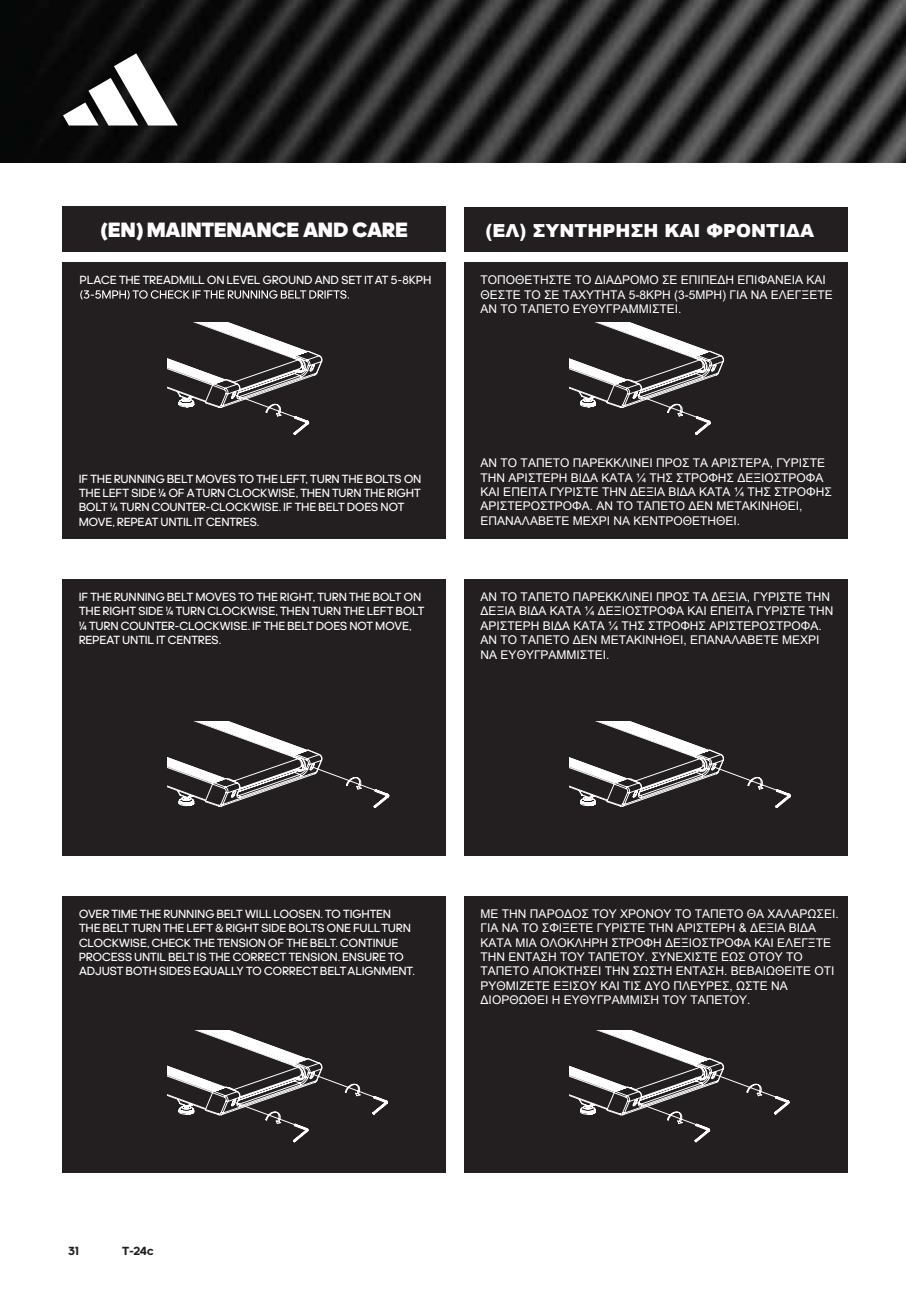
<style>
.page{position:relative;width:906px;height:1289px;background:#fff}
.page>*{position:absolute;margin:0;border:0;box-sizing:border-box;transform-origin:0 0}
.t1{font:900 21px "adineue PRO";color:#fff}
.t2{font:900 18px "Arial";color:#fff}
.t3{font:12px/14.4px "Arial";color:#fff}
.t4{font:12px/14.4px "adineue PRO";letter-spacing:.025em;color:#fff}
.t5{font:700 12px "adineue PRO";color:#231f20}
</style>
<div class="page">
<img style="left:0;top:1px;width:906px;height:162px">
<svg style="left:63px;top:53px;width:115px;height:72px"></svg>
<div style="left:464px;top:207px;width:383px;height:44px;background:#231f20"></div>
<div style="left:464px;top:579px;width:383px;height:276px;background:#231f20"></div>
<div style="left:464px;top:262px;width:383px;height:276px;background:#231f20"></div>
<div style="left:464px;top:896px;width:383px;height:276px;background:#231f20"></div>
<div style="left:62px;top:206px;width:384px;height:45px;background:#231f20"></div>
<div style="left:62px;top:579px;width:384px;height:276px;background:#231f20"></div>
<div style="left:62px;top:262px;width:384px;height:276px;background:#231f20"></div>
<div style="left:62px;top:896px;width:384px;height:276px;background:#231f20"></div>
<svg style="left:80px;top:290px;width:269px;height:9px"></svg>
<svg style="left:168px;top:322px;width:154px;height:113px"></svg>
<svg style="left:569px;top:322px;width:155px;height:113px"></svg>
<svg style="left:168px;top:721px;width:221px;height:87px"></svg>
<svg style="left:569px;top:721px;width:222px;height:87px"></svg>
<svg style="left:168px;top:1030px;width:220px;height:112px"></svg>
<svg style="left:569px;top:1030px;width:220px;height:112px"></svg>
<h1 class="t1" style="left:101px;top:217px;width:309px">(EN) MAINTENANCE AND CARE</h1>
<p class="t4" style="left:80px;top:273px;width:352px">PLACE THE TREADMILL ON LEVEL GROUND AND SET IT‐AT 5-8KPH</p>
<h2 class="t2" style="left:485px;top:217px;width:330px">(ΕΛ) ΣΥΝΤΗΡΗΣΗ ΚΑΙ ΦΡΟΝΤΙΔΑ</h2>
<p class="t3" style="left:480px;top:273px;width:353px">ΤΟΠΟΘΕΤΗΣΤΕ ΤΟ ΔΙΑΔΡΟΜΟ ΣΕ ΕΠΙΠΕΔΗ ΕΠΙΦΑΝΕΙΑ ΚΑΙ<br>ΘΕΣΤΕ ΤΟ ΣΕ ΤΑΧΥΤΗΤΑ 5-8KPH (3-5MPH) ΓΙΑ ΝΑ ΕΛΕΓΞΕΤΕ<br>ΑΝ ΤΟ ΤΑΠΕΤΟ ΕΥΘΥΓΡΑΜΜΙΣΤΕΙ.</p>
<p class="t4" style="left:79px;top:471px;width:344px">IF THE RUNNING BELT MOVES TO THE LEFT, TURN THE BOLTS ON THE LEFT SIDE ¼ OF A‐TURN CLOCKWISE, THEN TURN THE RIGHT BOLT ¼ TURN COUNTER-CLOCKWISE. IF THE BELT DOES NOT MOVE, REPEAT UNTIL IT CENTRES.</p>
<p class="t4" style="left:79px;top:589px;width:347px">IF THE RUNNING BELT MOVES TO THE RIGHT, TURN THE BOLT ON THE RIGHT SIDE ¼ TURN CLOCKWISE, THEN TURN THE LEFT BOLT ¼ TURN COUNTER-CLOCKWISE. IF THE BELT DOES NOT MOVE, REPEAT UNTIL IT CENTRES.</p>
<p class="t3" style="left:480px;top:455px;width:353px">ΑΝ ΤΟ ΤΑΠΕΤΟ ΠΑΡΕΚΚΛΙΝΕΙ ΠΡΟΣ ΤΑ ΑΡΙΣΤΕΡΑ, ΓΥΡΙΣΤΕ ΤHN ΑΡΙΣΤΕΡΗ ΒΙΔΑ ΚΑΤΑ ¼ ΤΗΣ ΣΤΡΟΦΗΣ ΔΕΞΙΟΣΤΡΟΦΑ ΚΑΙ ΕΠΕΙΤΑ ΓΥΡΙΣΤΕ ΤΗΝ ΔΕΞΙΑ ΒΙΔΑ ΚΑΤΑ ¼ ΤΗΣ ΣΤΡΟΦΗΣ ΑΡΙΣΤΕΡΟΣΤΡΟΦΑ. ΑΝ ΤΟ ΤΑΠΕΤΟ ΔΕΝ ΜΕΤΑΚΙΝΗΘΕΙ, ΕΠΑΝΑΛΑΒΕΤΕ ΜΕΧΡΙ ΝΑ ΚΕΝΤΡΟΘΕΤΗΘΕΙ.</p>
<p class="t3" style="left:480px;top:589px;width:354px">ΑΝ ΤΟ ΤΑΠΕΤΟ ΠΑΡΕΚΚΛΙΝΕΙ ΠΡΟΣ ΤΑ ΔΕΞΙΑ, ΓΥΡΙΣΤΕ ΤΗΝ ΔΕΞΙΑ ΒΙΔΑ ΚΑΤΑ ¼ ΔΕΞΙΟΣΤΡΟΦΑ ΚΑΙ ΕΠΕΙΤΑ ΓΥΡΙΣΤΕ ΤΗΝ ΑΡΙΣΤΕΡΗ ΒΙΔΑ ΚΑΤΑ ¼ ΤΗΣ ΣΤΡΟΦΗΣ ΑΡΙΣΤΕΡΟΣΤΡΟΦΑ.<br>ΑΝ ΤΟ ΤΑΠΕΤΟ ΔΕΝ ΜΕΤΑΚΙΝΗΘΕΙ, ΕΠΑΝΑΛΑΒΕΤΕ ΜΕΧΡΙ ΝΑ ΕΥΘΥΓΡΑΜΜΙΣΤΕΙ.</p>
<p class="t4" style="left:79px;top:906px;width:337px">OVER TIME THE RUNNING BELT WILL LOOSEN. TO TIGHTEN THE BELT TURN THE LEFT &amp; RIGHT SIDE BOLTS ONE FULL‐TURN CLOCKWISE, CHECK THE TENSION OF THE BELT. CONTINUE PROCESS UNTIL BELT IS THE CORRECT TENSION. ENSURE TO ADJUST BOTH SIDES EQUALLY TO CORRECT BELT‐ALIGNMENT.</p>
<p class="t3" style="left:480px;top:906px;width:359px">ΜΕ ΤΗΝ ΠΑΡΟΔΟΣ ΤΟΥ ΧΡΟΝΟΥ ΤΟ ΤΑΠΕΤΟ ΘΑ ΧΑΛΑΡΩΣΕΙ.<br>ΓΙΑ ΝΑ ΤΟ ΣΦΙΞΕΤΕ ΓΥΡΙΣΤΕ ΤΗΝ ΑΡΙΣΤΕΡΗ &amp; ΔΕΞΙΑ ΒΙΔΑ ΚΑΤΑ ΜΙΑ ΟΛΟΚΛΗΡΗ ΣΤΡΟΦΗ ΔΕΞΙΟΣΤΡΟΦΑ ΚΑΙ ΕΛΕΓΞΤΕ ΤΗΝ ΕΝΤΑΣΗ ΤΟΥ ΤΑΠΕΤΟΥ. ΣΥΝΕΧΙΣΤΕ ΕΩΣ ΟΤΟΥ ΤΟ ΤΑΠΕΤΟ ΑΠΟΚΤΗΣΕΙ ΤΗΝ ΣΩΣΤΗ ΕΝΤΑΣΗ. ΒΕΒΑΙΩΘΕΙΤΕ ΟΤΙ ΡΥΘΜΙΖΕΤΕ ΕΞΙΣΟΥ ΚΑΙ ΤΙΣ ΔΥΟ ΠΛΕΥΡΕΣ, ΩΣΤΕ ΝΑ ΔΙΟΡΘΩΘΕΙ Η ΕΥΘΥΓΡΑΜΜΙΣΗ ΤΟΥ ΤΑΠΕΤΟΥ.</p>
<p class="t5" style="left:68px;top:1244px;width:12px">31</p>
<p class="t5" style="left:122px;top:1244px;width:33px">T-24c</p>
</div>
